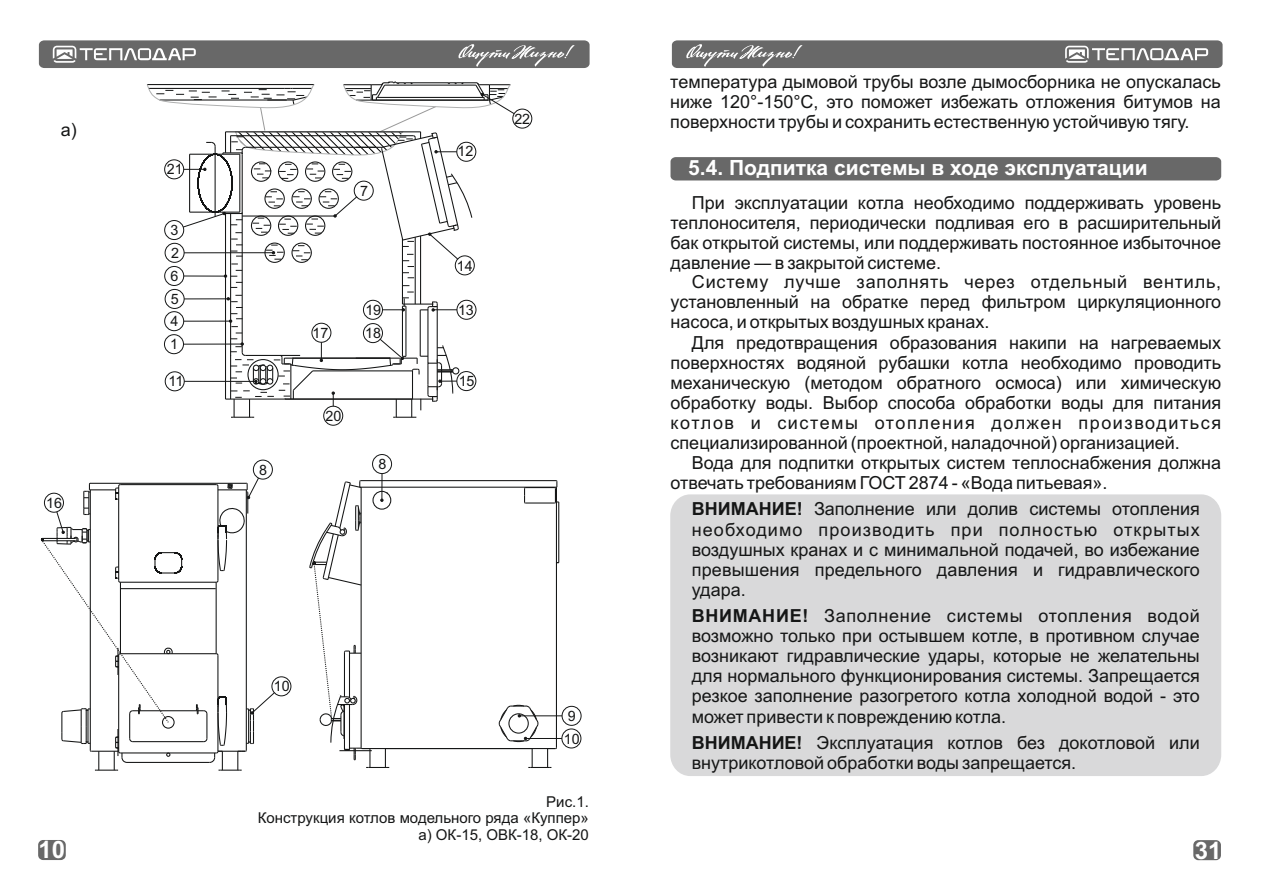
<style>
.page{position:relative;width:1263px;height:893px;background:#fff}
.page>*{position:absolute;margin:0;border:0;box-sizing:border-box;transform-origin:0 0}
.t1{font:700 24px "Arial";color:#fff}
.t2{font:700 21px "Arial";color:#fff}
.t3{font:18px/20.1px "Arial";color:#151616;text-align:justify}
.t4{font:15px/16.8px "Arial";color:#151616;text-align:right}
.t5{font:14.25px/22.6px "Arial";color:#151616}
.s1{font-weight:700}
</style>
<div class="page">
<div style="left:670px;top:494px;width:551px;height:282px;background:#d9d9da;border-radius:21px"></div>
<svg style="left:1193px;top:840px;width:28px;height:20px"></svg>
<div style="left:670px;top:157px;width:551px;height:23px;background:#686868"></div>
<svg style="left:38px;top:840px;width:28px;height:20px"></svg>
<hr style="left:360px;top:480px;width:196px;height:1px;background:#151616">
<hr style="left:558px;top:502px;width:1px;height:61px;background:#151616">
<hr style="left:525px;top:502px;width:30px;height:2px;background:#151616">
<div style="left:372px;top:491px;width:19px;height:19px;border:1px solid #151616;border-radius:50%"></div>
<svg style="left:523px;top:486px;width:3px;height:18px"></svg>
<hr style="left:556px;top:487px;width:1px;height:261px;background:#151616">
<hr style="left:360px;top:487px;width:196px;height:1px;background:#151616">
<hr style="left:385px;top:748px;width:147px;height:1px;background:#151616">
<svg style="left:554px;top:480px;width:5px;height:24px"></svg>
<hr style="left:382px;top:464px;width:1px;height:36px;background:#151616">
<svg style="left:309px;top:479px;width:80px;height:289px"></svg>
<div style="left:372px;top:454px;width:20px;height:20px;background:#fff;border:1px solid #151616;border-radius:50%"></div>
<hr style="left:519px;top:716px;width:53px;height:1px;background:#151616">
<div style="left:562px;top:706px;width:19px;height:20px;background:#fff;border:1px solid #151616;border-radius:50%"></div>
<hr style="left:525px;top:738px;width:46px;height:1px;background:#151616">
<svg style="left:498px;top:705px;width:59px;height:63px"></svg>
<div style="left:562px;top:729px;width:19px;height:19px;background:#fff;border:1px solid #151616;border-radius:50%"></div>
<hr style="left:120px;top:588px;width:95px;height:1px;background:#151616">
<hr style="left:120px;top:582px;width:96px;height:1px;background:#151616">
<hr style="left:120px;top:484px;width:96px;height:1px;background:#151616">
<hr style="left:133px;top:741px;width:71px;height:1px;background:#151616">
<hr style="left:127px;top:762px;width:83px;height:1px;background:#151616">
<hr style="left:120px;top:752px;width:96px;height:1px;background:#151616">
<hr style="left:120px;top:653px;width:96px;height:1px;background:#151616">
<hr style="left:90px;top:483px;width:156px;height:1px;background:#151616">
<hr style="left:246px;top:490px;width:1px;height:260px;background:#151616">
<hr style="left:216px;top:582px;width:1px;height:72px;background:#151616">
<hr style="left:217px;top:536px;width:1px;height:45px;background:#151616">
<hr style="left:139px;top:710px;width:57px;height:1px;background:#151616">
<svg style="left:215px;top:580px;width:4px;height:9px"></svg>
<svg style="left:40px;top:482px;width:143px;height:289px"></svg>
<div style="left:44px;top:493px;width:20px;height:19px;background:#fff;border:1px solid #151616;border-radius:50%"></div>
<svg style="left:215px;top:469px;width:48px;height:103px"></svg>
<div style="left:253px;top:460px;width:20px;height:19px;background:#fff;border:1px solid #151616;border-radius:50%"></div>
<svg style="left:196px;top:635px;width:86px;height:136px"></svg>
<div style="left:272px;top:677px;width:19px;height:19px;background:#fff;border:1px solid #151616;border-radius:50%"></div>
<div style="left:323px;top:406px;width:20px;height:19px;background:#fff;border:1px solid #151616;border-radius:50%"></div>
<div style="left:513px;top:109px;width:19px;height:19px;background:#fff;border:1px solid #151616;border-radius:50%"></div>
<svg style="left:147px;top:81px;width:376px;height:337px"></svg>
<svg style="left:39px;top:40px;width:551px;height:28px;background:#767676"></svg>
<svg style="left:672px;top:40px;width:550px;height:28px;background:#757575"></svg>
<p class="t3" style="left:61px;top:121px;width:18px">а)</p>
<p class="t5" style="left:46px;top:493px;width:17px">16</p>
<h1 class="t1" style="left:38px;top:841px;width:28px">10</h1>
<p class="t5" style="left:167px;top:159px;width:17px">21</p>
<p class="t5" style="left:171px;top:220px;width:9px">3</p>
<p class="t5" style="left:171px;top:243px;width:9px">2</p>
<p class="t5" style="left:171px;top:266px;width:9px">6</p>
<p class="t5" style="left:171px;top:289px;width:9px">5</p>
<p class="t5" style="left:171px;top:311px;width:9px">4</p>
<p class="t5" style="left:170px;top:334px;width:9px">1</p>
<p class="t5" style="left:169px;top:371px;width:16px">11</p>
<p class="t5" style="left:259px;top:460px;width:9px">8</p>
<p class="t5" style="left:360px;top:181px;width:9px">7</p>
<p class="t5" style="left:365px;top:300px;width:17px">19</p>
<p class="t5" style="left:312px;top:323px;width:17px">17</p>
<p class="t5" style="left:365px;top:323px;width:17px">18</p>
<p class="t5" style="left:326px;top:406px;width:17px">20</p>
<p class="t5" style="left:378px;top:454px;width:9px">8</p>
<p class="t5" style="left:457px;top:141px;width:17px">12</p>
<p class="t5" style="left:514px;top:109px;width:17px">22</p>
<p class="t5" style="left:457px;top:255px;width:17px">14</p>
<p class="t5" style="left:458px;top:300px;width:17px">13</p>
<p class="t5" style="left:459px;top:371px;width:17px">15</p>
<p class="t5" style="left:274px;top:676px;width:17px">10</p>
<p class="t5" style="left:564px;top:706px;width:17px">9<br>10</p>
<p class="t4" style="left:258px;top:794px;width:333px">Рис.1.<br>Конструкция котлов модельного ряда Куппер» а) ОК-15, ОВК-18, ОК-20</p>
<p class="t4" style="left:523px;top:811px;width:10px">«</p>
<p class="t3" style="left:670px;top:74px;width:552px">температура дымовой трубы возле дымосборника не опускалась ниже 120°-150°С, это поможет избежать отложения битумов на поверхности трубы и сохранить естественную устойчивую тягу.</p>
<p class="t2" style="left:688px;top:160px;width:461px">5.4. Подпитка системы в ходе эксплуатации</p>
<p class="t3" style="left:671px;top:194px;width:552px;text-indent:21px">При эксплуатации котла необходимо поддерживать уровень теплоносителя, периодически подливая его в расширительный бак открытой системы, или поддерживать постоянное избыточное давление ― в закрытой системе.</p>
<p class="t3" style="left:670px;top:273px;width:552px;text-indent:21px">Систему лучше заполнять через отдельный вентиль, установленный на обратке перед фильтром циркуляционного насоса, и открытых воздушных кранах.</p>
<p class="t3" style="left:670px;top:334px;width:552px;text-indent:21px">Для предотвращения образования накипи на нагреваемых поверхностях водяной рубашки котла необходимо проводить механическую (методом обратного осмоса) или химическую обработку воды. Выбор способа обработки воды для питания котлов и системы отопления должен производиться специализированной (проектной, наладочной) организацией.</p>
<p class="t3" style="left:670px;top:454px;width:552px;text-indent:21px">Вода для подпитки открытых систем теплоснабжения должна отвечать требованиям ГОСТ 2874 - «Вода питьевая».</p>
<p class="t3" style="left:692px;top:501px;width:510px"><span class="s1">ВНИМАНИЕ!</span> Заполнение или долив системы отопления необходимо производить при полностью открытых воздушных кранах и с минимальной подачей, во избежание превышения предельного давления и гидравлического удара.</p>
<p class="t3" style="left:692px;top:607px;width:510px"><span class="s1">ВНИМАНИЕ!</span> Заполнение системы отопления водой возможно только при остывшем котле, в противном случае возникают гидравлические удары, которые не желательны для нормального функционирования системы. Запрещается резкое заполнение разогретого котла холодной водой - это может привести к повреждению котла.</p>
<p class="t3" style="left:692px;top:734px;width:510px"><span class="s1">ВНИМАНИЕ!</span> Эксплуатация котлов без докотловой или внутрикотловой обработки воды запрещается.</p>
<h1 class="t1" style="left:1195px;top:841px;width:28px">31</h1>
</div>
